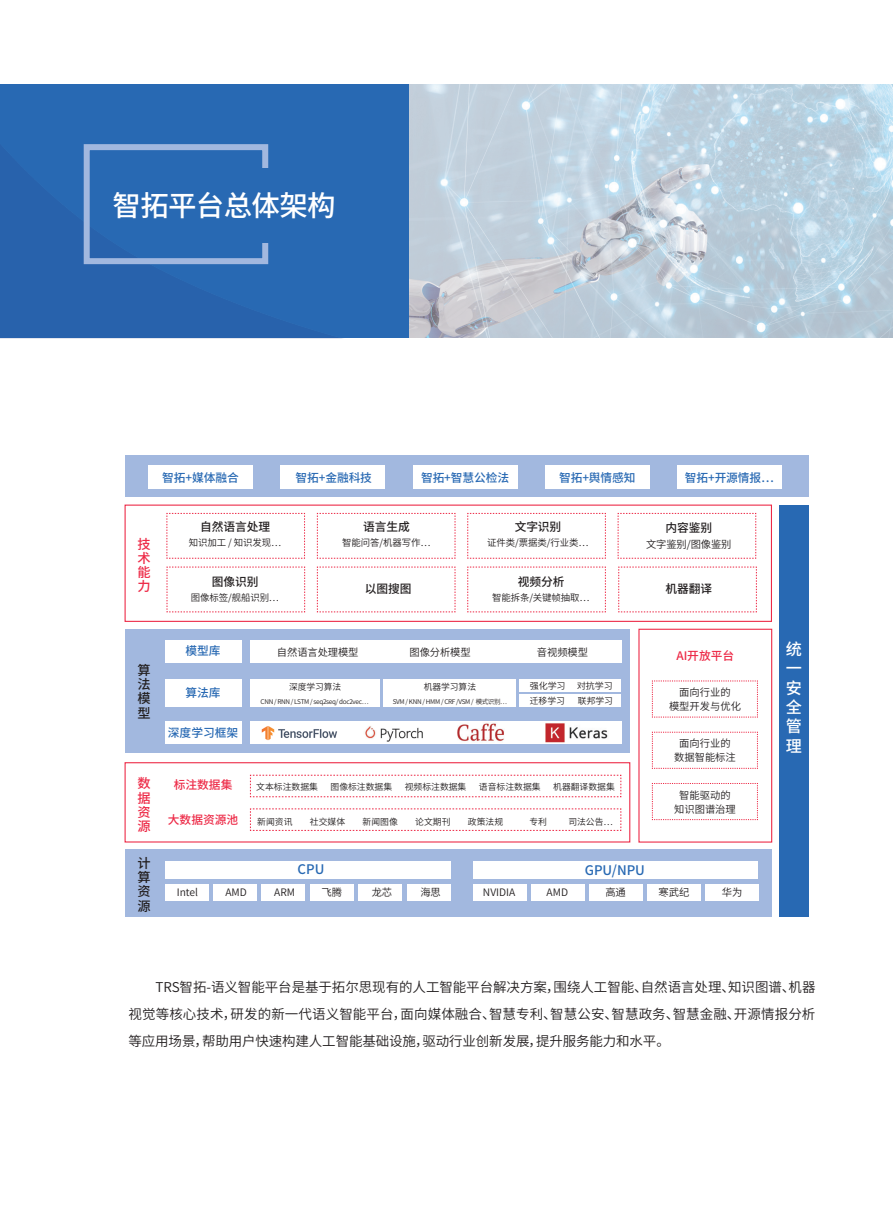
<style>
.page{position:relative;width:893px;height:1212px;background:#fff}
.page>*{position:absolute;margin:0;border:0;box-sizing:border-box;transform-origin:0 0}
.t1{font:500 28.5px "Source Han Sans SC";letter-spacing:-.025em;color:#fff}
.t2{font:500 16.2px/19.4px "Source Han Sans SC";color:#fff;text-align:justify}
.t3{font:13.5px/27px "Source Han Sans SC";letter-spacing:-.01em;color:#231f20;text-align:justify}
.t4{font:500 13.2px "Source Han Sans SC";color:#2869b3}
.t5{font:500 13.2px/14.2px "Source Han Sans SC";color:#ed2a47;text-align:justify}
.t6{font:500 13.2px/14.2px "Source Han Sans SC";color:#231f20;text-align:justify}
.t7{font:500 11.7px "Source Han Sans SC";letter-spacing:-.01em;color:#2869b3}
.t8{font:500 11.7px "Source Han Sans SC";letter-spacing:-.01em;color:#231f20}
.t9{font:500 11.7px "Source Han Sans SC";color:#ed2a47}
.t10{font:10.35px/14.7px "Source Han Sans SC";color:#231f20;text-align:center}
.t11{font:10.2px "Source Han Sans SC";letter-spacing:-.01em;color:#231f20}
.t12{font:9.45px "Source Han Sans SC";letter-spacing:-.01em;color:#231f20}
.t13{font:8.85px "Source Han Sans SC";color:#231f20}
.t14{font:8.7px "Source Han Sans SC";letter-spacing:-.01em;color:#231f20}
.t15{font:6.45px "Source Han Sans SC";letter-spacing:-.05em;color:#231f20}
</style>
<div class="page">
<img style="left:408px;top:84px;width:485px;height:254px">
<div style="left:0;top:84px;width:408px;height:254px;background:#2869b3"></div>
<div style="left:125px;top:850px;width:647px;height:67px;background:#a2b8df"></div>
<div style="left:165px;top:861px;width:285px;height:18px;background:#fff"></div>
<div style="left:473px;top:861px;width:285px;height:18px;background:#fff"></div>
<div style="left:165px;top:884px;width:44px;height:16px;background:#fff"></div>
<div style="left:213px;top:884px;width:44px;height:16px;background:#fff"></div>
<div style="left:261px;top:884px;width:44px;height:16px;background:#fff"></div>
<div style="left:310px;top:884px;width:44px;height:16px;background:#fff"></div>
<div style="left:358px;top:884px;width:44px;height:16px;background:#fff"></div>
<div style="left:407px;top:884px;width:43px;height:16px;background:#fff"></div>
<div style="left:473px;top:884px;width:54px;height:16px;background:#fff"></div>
<div style="left:531px;top:884px;width:53px;height:16px;background:#fff"></div>
<div style="left:589px;top:884px;width:53px;height:16px;background:#fff"></div>
<div style="left:647px;top:884px;width:53px;height:16px;background:#fff"></div>
<div style="left:705px;top:884px;width:53px;height:16px;background:#fff"></div>
<div style="left:125px;top:455px;width:683px;height:42px;background:#a2b8df"></div>
<div style="left:148px;top:466px;width:105px;height:23px;background:#fff"></div>
<div style="left:281px;top:466px;width:104px;height:23px;background:#fff"></div>
<div style="left:413px;top:466px;width:105px;height:23px;background:#fff"></div>
<div style="left:545px;top:466px;width:105px;height:23px;background:#fff"></div>
<div style="left:677px;top:466px;width:105px;height:23px;background:#fff"></div>
<div style="left:638px;top:629px;width:134px;height:213px;border:1px solid #ed2a47"></div>
<div style="left:125px;top:629px;width:505px;height:123px;background:#a2b8df"></div>
<div style="left:165px;top:721px;width:76px;height:23px;background:#fff"></div>
<div style="left:165px;top:679px;width:76px;height:28px;background:#fff"></div>
<div style="left:165px;top:640px;width:76px;height:23px;background:#fff"></div>
<div style="left:250px;top:640px;width:371px;height:23px;background:#fff"></div>
<div style="left:250px;top:721px;width:371px;height:23px;background:#fff"></div>
<div style="left:250px;top:679px;width:129px;height:28px;background:#fff"></div>
<div style="left:383px;top:679px;width:132px;height:28px;background:#fff"></div>
<div style="left:519px;top:679px;width:102px;height:13px;background:#fff"></div>
<div style="left:519px;top:694px;width:102px;height:13px;background:#fff"></div>
<div style="left:779px;top:505px;width:29px;height:412px;background:#2869b3"></div>
<div style="left:125px;top:762px;width:505px;height:80px;border:1px solid #ed2a47"></div>
<div style="left:125px;top:504px;width:647px;height:118px;border:1px solid #ed2a47"></div>
<svg style="left:166px;top:513px;width:139px;height:46px"></svg>
<svg style="left:166px;top:566px;width:139px;height:47px"></svg>
<svg style="left:317px;top:513px;width:139px;height:46px"></svg>
<svg style="left:317px;top:566px;width:139px;height:47px"></svg>
<svg style="left:467px;top:513px;width:139px;height:46px"></svg>
<svg style="left:467px;top:566px;width:139px;height:47px"></svg>
<svg style="left:617px;top:513px;width:139px;height:46px"></svg>
<svg style="left:652px;top:680px;width:106px;height:38px"></svg>
<svg style="left:652px;top:732px;width:106px;height:37px"></svg>
<svg style="left:652px;top:783px;width:106px;height:37px"></svg>
<svg style="left:250px;top:775px;width:372px;height:22px"></svg>
<svg style="left:250px;top:808px;width:372px;height:23px"></svg>
<svg style="left:618px;top:566px;width:139px;height:47px"></svg>
<img style="left:261px;top:726px;width:76px;height:15px">
<img style="left:0;top:144px;width:343px;height:195px">
<div style="left:84px;top:144px;width:184px;height:120px;border:6px solid #a2b8df"></div>
<div style="left:240px;top:168px;width:50px;height:74px;background:#2869b3"></div>
<img style="left:457px;top:723px;width:47px;height:19px">
<img style="left:545px;top:723px;width:63px;height:20px">
<img style="left:365px;top:726px;width:58px;height:16px">
<h1 class="t1" style="left:113px;top:189px;width:225px">智拓平台总体架构</h1>
<p class="t7" style="left:162px;top:471px;width:78px">智拓+媒体融合</p>
<p class="t7" style="left:296px;top:471px;width:78px">智拓+金融科技</p>
<p class="t7" style="left:421px;top:471px;width:90px">智拓+智慧公检法</p>
<p class="t7" style="left:559px;top:471px;width:78px">智拓+舆情感知</p>
<p class="t7" style="left:685px;top:471px;width:91px">智拓+开源情报…</p>
<p class="t5" style="left:137px;top:537px;width:14px">技术能力</p>
<p class="t8" style="left:200px;top:520px;width:71px">自然语言处理</p>
<p class="t12" style="left:189px;top:537px;width:94px">知识加工 / 知识发现…</p>
<p class="t8" style="left:212px;top:575px;width:48px">图像识别</p>
<p class="t12" style="left:191px;top:592px;width:90px">图像标签/舰船识别…</p>
<p class="t8" style="left:363px;top:520px;width:48px">语言生成</p>
<p class="t12" style="left:342px;top:537px;width:90px">智能问答/机器写作…</p>
<p class="t8" style="left:515px;top:520px;width:48px">文字识别</p>
<p class="t12" style="left:487px;top:537px;width:103px">证件类/票据类/行业类…</p>
<p class="t8" style="left:665px;top:521px;width:48px">内容鉴别</p>
<p class="t11" style="left:646px;top:539px;width:87px">文字鉴别/图像鉴别</p>
<p class="t8" style="left:518px;top:575px;width:48px">视频分析</p>
<p class="t12" style="left:492px;top:592px;width:99px">智能拆条/关键帧抽取…</p>
<p class="t8" style="left:365px;top:582px;width:48px">以图搜图</p>
<p class="t8" style="left:665px;top:582px;width:48px">机器翻译</p>
<p class="t6" style="left:137px;top:663px;width:14px">算法模型</p>
<p class="t5" style="left:137px;top:777px;width:14px">数据资源</p>
<p class="t6" style="left:137px;top:856px;width:14px">计算资源</p>
<p class="t7" style="left:185px;top:644px;width:37px">模型库</p>
<p class="t10" style="left:277px;top:645px;width:83px">自然语言处理模型</p>
<p class="t10" style="left:409px;top:645px;width:63px">图像分析模型</p>
<p class="t10" style="left:537px;top:645px;width:53px">音视频模型</p>
<p class="t7" style="left:185px;top:686px;width:37px">算法库</p>
<p class="t7" style="left:168px;top:726px;width:72px">深度学习框架</p>
<p class="t13" style="left:530px;top:681px;width:37px">强化学习</p>
<p class="t13" style="left:577px;top:681px;width:37px">对抗学习</p>
<p class="t13" style="left:530px;top:696px;width:37px">迁移学习</p>
<p class="t13" style="left:578px;top:696px;width:37px">联邦学习</p>
<p class="t14" style="left:289px;top:682px;width:53px">深度学习算法</p>
<p class="t14" style="left:424px;top:682px;width:54px">机器学习算法</p>
<p class="t15" style="left:261px;top:698px;width:110px">CNN / RNN / LSTM / seq2seq/ doc2vec…</p>
<p class="t15" style="left:393px;top:698px;width:116px">SVM / KNN / HMM / CRF /VSM / 模式识别…</p>
<p class="t9" style="left:174px;top:778px;width:60px">标注数据集</p>
<p class="t9" style="left:168px;top:813px;width:72px">大数据资源池</p>
<p class="t13" style="left:256px;top:781px;width:63px">文本标注数据集</p>
<p class="t13" style="left:330px;top:781px;width:63px">图像标注数据集</p>
<p class="t13" style="left:405px;top:781px;width:63px">视频标注数据集</p>
<p class="t13" style="left:479px;top:781px;width:63px">语音标注数据集</p>
<p class="t13" style="left:553px;top:781px;width:63px">机器翻译数据集</p>
<p class="t13" style="left:257px;top:816px;width:37px">新闻资讯</p>
<p class="t13" style="left:310px;top:816px;width:37px">社交媒体</p>
<p class="t13" style="left:363px;top:816px;width:37px">新闻图像</p>
<p class="t13" style="left:415px;top:816px;width:37px">论文期刊</p>
<p class="t13" style="left:468px;top:816px;width:37px">政策法规</p>
<p class="t13" style="left:529px;top:816px;width:19px">专利</p>
<p class="t13" style="left:568px;top:816px;width:47px">司法公告…</p>
<p class="t4" style="left:298px;top:862px;width:28px">CPU</p>
<p class="t4" style="left:585px;top:862px;width:62px">GPU/NPU</p>
<p class="t9" style="left:676px;top:649px;width:59px">AI开放平台</p>
<p class="t10" style="left:669px;top:685px;width:74px">面向行业的<br>模型开发与优化</p>
<p class="t10" style="left:674px;top:736px;width:63px">面向行业的数据智能标注</p>
<p class="t10" style="left:674px;top:788px;width:63px">智能驱动的知识图谱治理</p>
<p class="t10" style="left:177px;top:884px;width:23px">Intel</p>
<p class="t10" style="left:225px;top:884px;width:23px">AMD</p>
<p class="t10" style="left:274px;top:884px;width:22px">ARM</p>
<p class="t10" style="left:322px;top:884px;width:22px">飞腾</p>
<p class="t10" style="left:372px;top:884px;width:22px">龙芯</p>
<p class="t10" style="left:420px;top:884px;width:22px">海思</p>
<p class="t10" style="left:483px;top:884px;width:34px">NVIDIA</p>
<p class="t10" style="left:547px;top:884px;width:23px">AMD</p>
<p class="t10" style="left:605px;top:884px;width:22px">高通</p>
<p class="t10" style="left:658px;top:884px;width:32px">寒武纪</p>
<p class="t10" style="left:722px;top:884px;width:22px">华为</p>
<p class="t2" style="left:786px;top:639px;width:17px">统一安全管理</p>
<p class="t3" style="left:129px;top:974px;width:688px;text-indent:27px">TRS智拓-语义智能平台是基于拓尔思现有的人工智能平台解决方案，围绕人工智能、自然语言处理、知识图谱、机器视觉等核心技术，研发的新一代语义智能平台，面向媒体融合、智慧专利、智慧公安、智慧政务、智慧金融、开源情报分析等应用场景，帮助用户快速构建人工智能基础设施，驱动行业创新发展，提升服务能力和水平。</p>
</div>
